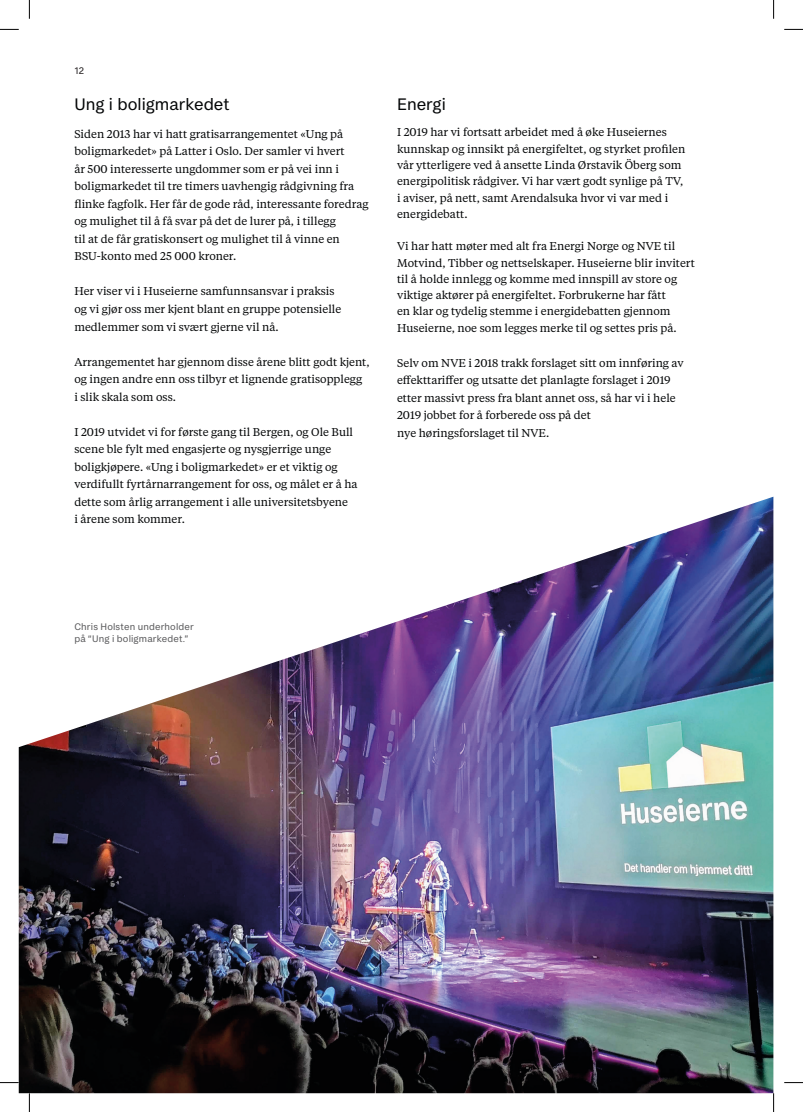
<style>
.page{position:relative;width:803px;height:1112px;background:#fff}
.page>*{position:absolute;margin:0;border:0;box-sizing:border-box;transform-origin:0 0}
.Avsnitt{font:17.5px "FS Koopman";color:#040607}
.Brødtekst{font:11.25px/17.5px "Tiempos Text";color:#040607}
.Bildetekst{font:10px/11.2px "FS Koopman";letter-spacing:.015em;color:#5a5a5c}
.t1{font:10px "FS Koopman";color:#231f20}
</style>
<div class="page">
<img style="left:19px;top:497px;width:754px;height:595px">
<svg style="left:0;top:29px;width:19px;height:1px"></svg>
<svg style="left:784px;top:29px;width:19px;height:1px"></svg>
<svg style="left:0;top:1081px;width:19px;height:2px"></svg>
<svg style="left:784px;top:1082px;width:19px;height:1px"></svg>
<svg style="left:29px;top:0;width:1px;height:19px"></svg>
<svg style="left:29px;top:1092px;width:1px;height:19px"></svg>
<svg style="left:773px;top:0;width:1px;height:19px"></svg>
<svg style="left:773px;top:1092px;width:1px;height:19px"></svg>
<p class="t1" style="left:75px;top:65px;width:11px">12</p>
<p class="Avsnitt" style="left:74px;top:94px;width:157px">Ung i boligmarkedet</p>
<p class="Brødtekst" style="left:74px;top:125px;width:296px">Siden 2013 har vi hatt gratisarrangementet «Ung på boligmarkedet» på Latter i Oslo. Der samler vi hvert<br>år 500 interesserte ungdommer som er på vei inn i boligmarkedet til tre timers uavhengig rådgivning fra flinke fagfolk. Her får de gode råd, interessante foredrag og mulighet til å få svar på det de lurer på, i tillegg<br>til at de får gratiskonsert og mulighet til å vinne en BSU-konto med 25 000 kroner.</p>
<p class="Brødtekst" style="left:74px;top:282px;width:262px">Her viser vi i Huseierne samfunnsansvar i praksis</p>
<p class="Brødtekst" style="left:74px;top:300px;width:268px">og vi gjør oss mer kjent blant en gruppe potensielle</p>
<p class="Brødtekst" style="left:74px;top:317px;width:206px">medlemmer som vi svært gjerne vil nå.</p>
<p class="Brødtekst" style="left:74px;top:352px;width:297px">Arrangementet har gjennom disse årene blitt godt kjent, og ingen andre enn oss tilbyr et lignende gratisopplegg</p>
<p class="Brødtekst" style="left:74px;top:387px;width:103px">i slik skala som oss.</p>
<p class="Brødtekst" style="left:74px;top:422px;width:285px">I 2019 utvidet vi for første gang til Bergen, og Ole Bull scene ble fylt med engasjerte og nysgjerrige unge boligkjøpere. «Ung i boligmarkedet» er et viktig og verdifullt fyrtårnarrangement for oss, og målet er å ha dette som årlig arrangement i alle universitetsbyene</p>
<p class="Brødtekst" style="left:74px;top:510px;width:112px">i årene som kommer.</p>
<p class="Avsnitt" style="left:397px;top:94px;width:50px">Energi</p>
<p class="Brødtekst" style="left:397px;top:124px;width:290px;line-height:16.2px">I 2019 har vi fortsatt arbeidet med å øke Huseiernes kunnskap og innsikt på energifeltet, og styrket profilen vår ytterligere ved å ansette Linda Ørstavik Öberg som energipolitisk rådgiver. Vi har vært godt synlige på TV, i aviser, på nett, samt Arendalsuka hvor vi var med i energidebatt.</p>
<p class="Brødtekst" style="left:397px;top:238px;width:299px;line-height:16.2px">Vi har hatt møter med alt fra Energi Norge og NVE til Motvind, Tibber og nettselskaper. Huseierne blir invitert til å holde innlegg og komme med innspill av store og viktige aktører på energifeltet. Forbrukerne har fått<br>en klar og tydelig stemme i energidebatten gjennom Huseierne, noe som legges merke til og settes pris på.</p>
<p class="Brødtekst" style="left:397px;top:353px;width:288px">Selv om NVE i 2018 trakk forslaget sitt om innføring av effekttariffer og utsatte det planlagte forslaget i 2019 etter massivt press fra blant annet oss, så har vi i hele 2019 jobbet for å forberede oss på det</p>
<p class="Brødtekst" style="left:397px;top:423px;width:154px">nye høringsforslaget til NVE.</p>
<p class="Bildetekst" style="left:74px;top:621px;width:121px">Chris Holsten underholder på “Ung i boligmarkedet.”</p>
</div>
